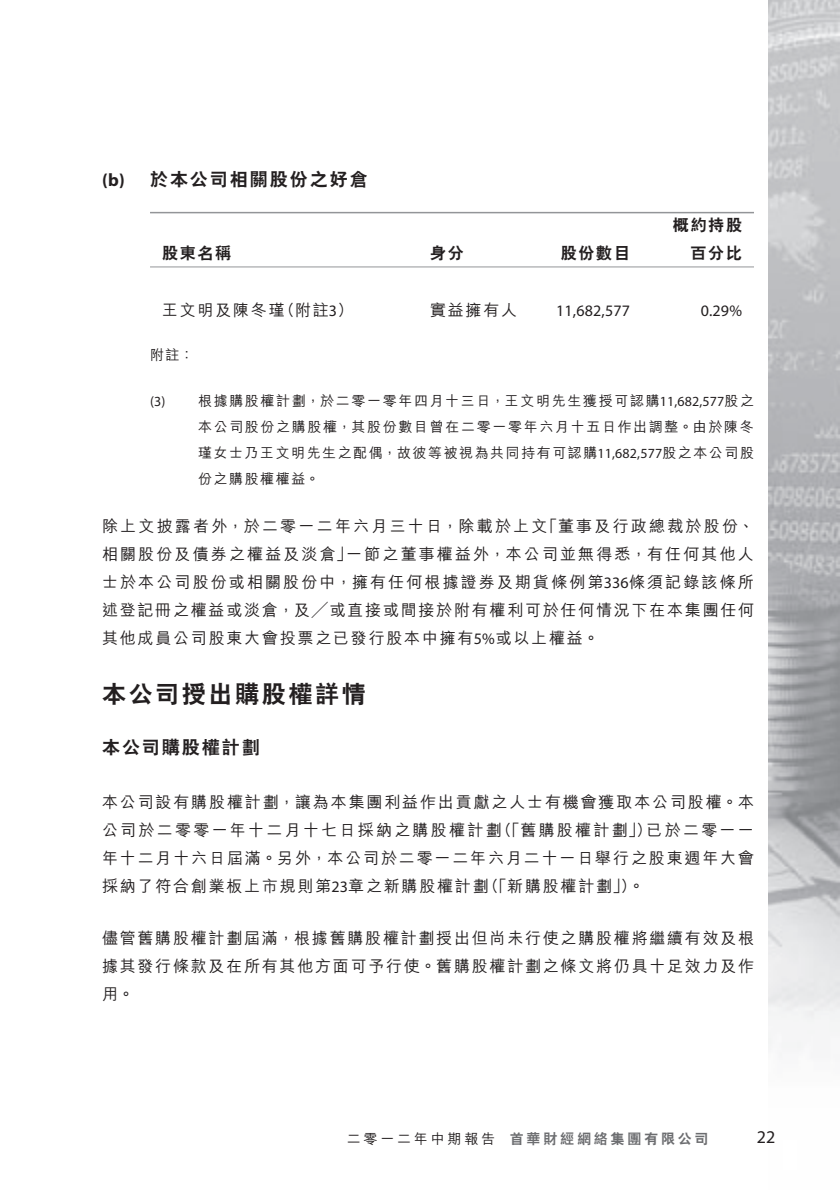
<style>
.page{position:relative;width:840px;height:1190px;background:#fff}
.page>*{position:absolute;margin:0;border:0;box-sizing:border-box;transform-origin:0 0}
.t1{font:24px "C Hei 2 HK Xbold E Ten B5 H";letter-spacing:.11em;color:#231f20}
.t2{font:18px "C Hei 2 HK Xbold E Ten B5 H";letter-spacing:.11em;color:#231f20}
.t3{font:18px "Myriad Pro";color:#231f20}
.t4{font:16px/28px "M Hei HK Medium E Ten B5 H";letter-spacing:.11em;color:#231f20;text-align:justify}
.t5{font:16px/28px "C Hei 2 HK Xbold E Ten B5 H";letter-spacing:.11em;color:#231f20;text-align:right}
.t6{font:16px "Myriad Pro";letter-spacing:.01em;color:#231f20}
.t7{font:14px/26px "M Hei HK Medium E Ten B5 H";letter-spacing:.11em;color:#231f20;text-align:justify}
.t8{font:14px "C Hei 2 HK Xbold E Ten B5 H";letter-spacing:.2em;color:#6c6d70}
.s1{font-family:"Myriad Pro";font-weight:700}
.s2{font-family:"Myriad Pro"}
.s3{font-family:"M Hei HK Medium E Ten B5 H";color:#231f20}
</style>
<div class="page">
<img style="left:768px;top:0;width:71px;height:1056px">
<hr style="left:150px;top:212px;width:604px;height:1px;background:#939598">
<hr style="left:150px;top:266px;width:604px;height:1px;background:#939598">
<p class="t2" style="left:102px;top:172px;width:267px"><span class="s1">(b)</span> 於本公司相關股份之好倉</p>
<p class="t5" style="left:162px;top:241px;width:71px">股東名稱</p>
<p class="t5" style="left:430px;top:241px;width:35px">身分</p>
<p class="t5" style="left:561px;top:241px;width:71px">股份數目</p>
<p class="t5" style="left:673px;top:213px;width:71px">概約持股百分比</p>
<p class="t4" style="left:162px;top:298px;width:193px">王文明及陳冬瑾（附註<span class="s2">3</span>）</p>
<p class="t4" style="left:430px;top:298px;width:89px">實益擁有人</p>
<p class="t6" style="left:556px;top:304px;width:75px">11,682,577</p>
<p class="t6" style="left:701px;top:304px;width:43px">0.29%</p>
<p class="t7" style="left:150px;top:344px;width:45px">附註：</p>
<p class="t7" style="left:198px;top:390px;width:558px;text-indent:-48px"><span class="s2">(3)</span> 根據購股權計劃，於二零一零年四月十三日，王文明先生獲授可認購<span class="s2">11,682,577</span>股之本公司股份之購股權，其股份數目曾在二零一零年六月十五日作出調整。由於陳冬瑾女士乃王文明先生之配偶，故彼等被視為共同持有可認購<span class="s2">11,682,577</span>股之本公司股份之購股權權益。</p>
<p class="t4" style="left:102px;top:514px;width:654px">除上文披露者外，於二零一二年六月三十日，除載於上文「董事及行政總裁於股份、相關股份及債券之權益及淡倉」一節之董事權益外，本公司並無得悉，有任何其他人士於本公司股份或相關股份中，擁有任何根據證券及期貨條例第<span class="s2">336</span>條須記錄該條所述登記冊之權益或淡倉，及╱或直接或間接於附有權利可於任何情況下在本集團任何其他成員公司股東大會投票之已發行股本中擁有<span class="s2">5%</span>或以上權益。</p>
<h1 class="t1" style="left:102px;top:685px;width:265px">本公司授出購股權詳情</h1>
<p class="t2" style="left:102px;top:740px;width:159px">本公司購股權計劃</p>
<p class="t4" style="left:102px;top:790px;width:654px">本公司設有購股權計劃，讓為本集團利益作出貢獻之人士有機會獲取本公司股權。本公司於二零零一年十二月十七日採納之購股權計劃（「舊購股權計劃」）已於二零一一年十二月十六日屆滿。另外，本公司於二零一二年六月二十一日舉行之股東週年大會採納了符合創業板上市規則第<span class="s2">23</span>章之新購股權計劃（「新購股權計劃」）。</p>
<p class="t4" style="left:102px;top:926px;width:654px">儘管舊購股權計劃屆滿，根據舊購股權計劃授出但尚未行使之購股權將繼續有效及根據其發行條款及在所有其他方面可予行使。舊購股權計劃之條文將仍具十足效力及作用。</p>
<p class="t8" style="left:347px;top:1133px;width:363px"><span class="s3">二零一二年中期報告</span> 首華財經網絡集團有限公司</p>
<p class="t3" style="left:757px;top:1130px;width:20px">22</p>
</div>
